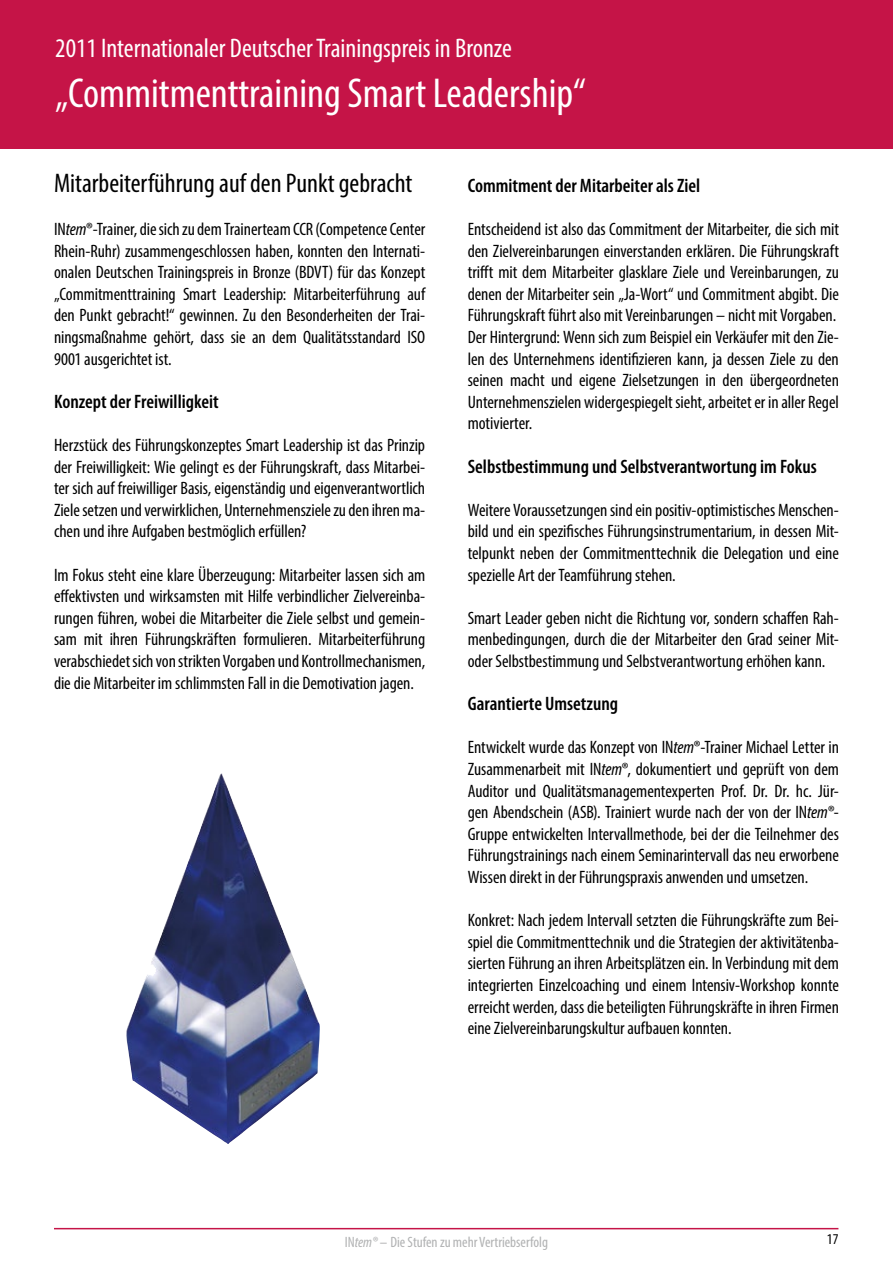
<style>
.page{position:relative;width:893px;height:1263px;background:#fff}
.page>*{position:absolute;margin:0;border:0;box-sizing:border-box;transform-origin:0 0}
.t1{font:condensed 42px "Myriad Pro";color:#fff}
.t2{font:condensed 27px "Myriad Pro";color:#fff}
.t3{font:condensed 27px "Myriad Pro";color:#000}
.t4{font:600 condensed 19.5px "Myriad Pro";color:#000}
.t5{font:condensed 18px/21.6px "Myriad Pro";letter-spacing:-.005em;color:#000;text-align:justify}
.t6{font:condensed 15px "Myriad Pro";color:#b1b2b3}
.t7{font:condensed 15px "Myriad Pro";color:#000}
.s1{font-style:italic}
.s2{font-stretch:normal}
</style>
<div class="page">
<div style="left:0;top:0;width:893px;height:148px;background:#c51447"></div>
<hr style="left:54px;top:1228px;width:784px;height:1px;background:#c51447">
<img style="left:126px;top:773px;width:194px;height:371px">
<h2 class="t2" style="left:55px;top:32px;width:458px">2011 Internationaler Deutscher Trainingspreis in Bronze</h2>
<h1 class="t1" style="left:55px;top:68px;width:532px">„Commitmenttraining Smart Leadership“</h1>
<h2 class="t3" style="left:54px;top:166px;width:360px">Mitarbeiterführung auf den Punkt gebracht</h2>
<p class="t5" style="left:54px;top:218px;width:373px">IN<span class="s1">tem</span>®-Trainer, die sich zu dem Trainerteam CCR (Competence Center Rhein-Ruhr) zusammengeschlossen haben, konnten den Internati&shy;onalen Deutschen Trainingspreis in Bronze (BDVT) für das Konzept „Commitmenttraining Smart Leadership: Mitarbeiterführung auf den Punkt gebracht!“ gewinnen. Zu den Besonderheiten der Trai&shy;ningsmaßnahme gehört, dass sie an dem Qualitätsstandard ISO 9001 ausgerichtet ist.</p>
<p class="t4" style="left:54px;top:391px;width:166px">Konzept der Freiwilligkeit</p>
<p class="t5" style="left:54px;top:434px;width:373px">Herzstück des Führungskonzeptes Smart Leadership ist das Prinzip der Freiwilligkeit: Wie gelingt es der Führungskraft, dass Mitarbei&shy;ter sich auf freiwilliger Basis, eigenständig und eigenverantwortlich Ziele setzen und verwirklichen, Unternehmensziele zu den ihren ma&shy;chen und ihre Aufgaben bestmöglich erfüllen?</p>
<p class="t5" style="left:54px;top:564px;width:373px">Im Fokus steht eine klare Überzeugung: Mitarbeiter lassen sich am effektivsten und wirksamsten mit Hilfe verbindlicher Zielvereinba&shy;rungen führen, wobei die Mitarbeiter die Ziele selbst und gemein&shy;sam mit ihren Führungskräften formulieren. Mitarbeiterführung verabschiedet sich von strikten Vorgaben und Kontrollmechanismen, die die Mitarbeiter im schlimmsten Fall in die Demotivation jagen.</p>
<p class="t4" style="left:468px;top:175px;width:234px">Commitment der Mitarbeiter als Ziel</p>
<p class="t5" style="left:468px;top:218px;width:373px;text-align:left">Entscheidend ist also das Commitment der Mitarbeiter, die sich mit den Zielvereinbarungen einverstanden erklären. Die Führungskraft trifft mit dem Mitarbeiter glasklare Ziele und Vereinbarungen, zu denen der Mitarbeiter sein „Ja-Wort“ und Commitment abgibt. Die Führungskraft führt also mit Vereinbarungen – nicht mit Vorgaben.<br>Der Hintergrund: Wenn sich zum Beispiel ein Verkäufer mit den Zie&shy;len des Unternehmens identifizieren kann, ja dessen Ziele zu den seinen macht und eigene Zielsetzungen in den übergeordneten Unternehmenszielen widergespiegelt sieht, arbeitet er in aller Regel motivierter.</p>
<p class="t4" style="left:468px;top:455px;width:350px">Selbstbestimmung und Selbstverantwortung im Fokus</p>
<p class="t5" style="left:468px;top:499px;width:373px">Weitere Voraussetzungen sind ein positiv-optimistisches Menschen&shy;bild und ein spezifisches Führungsinstrumentarium, in dessen Mit&shy;telpunkt neben der Commitmenttechnik die Delegation und eine spezielle Art der Teamführung stehen.</p>
<p class="t5" style="left:468px;top:607px;width:373px">Smart Leader geben nicht die Richtung vor, sondern schaffen Rah&shy;menbedingungen, durch die der Mitarbeiter den Grad seiner Mit&shy;oder Selbstbestimmung und Selbstverantwortung erhöhen kann.</p>
<p class="t4" style="left:468px;top:693px;width:152px">Garantierte Umsetzung</p>
<p class="t5" style="left:468px;top:736px;width:373px">Entwickelt wurde das Konzept von IN<span class="s1">tem</span>®-Trainer Michael Letter in Zusammenarbeit mit IN<span class="s1">tem</span>®, dokumentiert und geprüft von dem Auditor und Qualitätsmanagementexperten Prof. Dr. Dr. hc. Jür&shy;gen Abendschein (ASB). Trainiert wurde nach der von der IN<span class="s1">tem®</span>- Gruppe entwickelten Intervallmethode, bei der die Teilnehmer des Führungstrainings nach einem Seminarintervall das neu erworbene Wissen direkt in der Führungspraxis anwenden und umsetzen.</p>
<p class="t5" style="left:468px;top:909px;width:373px">Konkret: Nach jedem Intervall setzten die Führungskräfte zum Bei&shy;spiel die Commitmenttechnik und die Strategien der aktivitätenba&shy;sierten Führung an ihren Arbeitsplätzen ein. In Verbindung mit dem integrierten Einzelcoaching und einem Intensiv-Workshop konnte erreicht werden, dass die beteiligten Führungskräfte in ihren Firmen eine Zielvereinbarungskultur aufbauen konnten.</p>
<p class="t6" style="left:345px;top:1232px;width:205px">IN<span class="s1">tem®</span> <span class="s2">–</span> Die Stufen zu mehr Vertriebserfolg</p>
<p class="t7" style="left:827px;top:1230px;width:13px">17</p>
</div>
